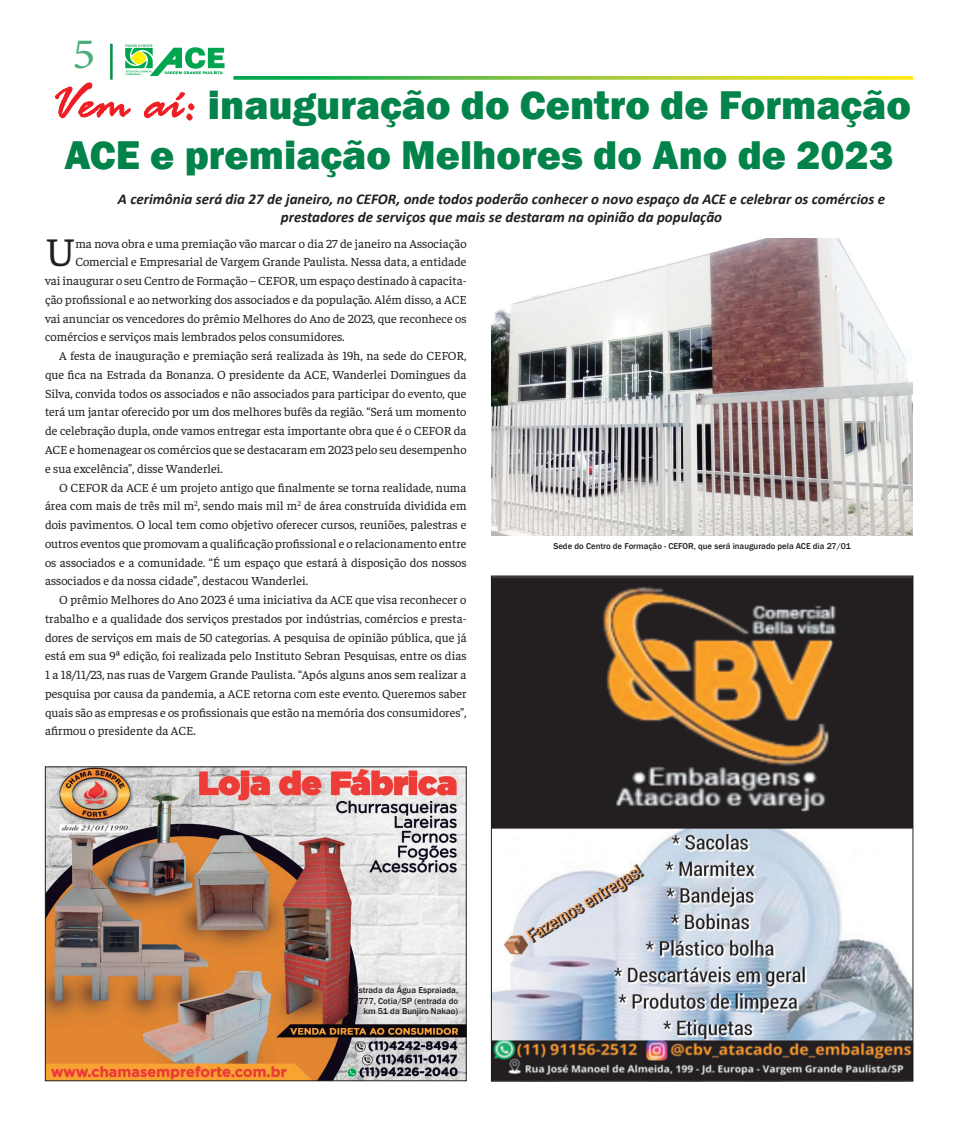
<style>
.page{position:relative;width:958px;height:1124px;background:#fff}
.page>*{position:absolute;margin:0;border:0;box-sizing:border-box;transform-origin:0 0}
.t1{font:43.75px "Minion Pro";color:#4bac77;scale:1.09 1}
.texto_novo{font:41.38px "Faustina";color:#231f20}
.TÍTULO{font:800 41.25px/49.5px "Franklin Gothic";color:#01834a;text-align:center}
.List_Paragraph{font:italic 700 15px/18px "Calibri";color:#231f20;text-align:center}
.texto_novo-2{font:12.5px/18.8px "Faustina";color:#231f20;text-align:justify}
.Legenda{font:500 8.88px/10.6px "Franklin Gothic";color:#231f20;text-align:right}
.Legenda-2{font:500 8.75px "Franklin Gothic";color:#231f20}
.s1{font-family:"Rage";font-weight:400;font-style:italic;font-size:55px;color:#ee1d23}
</style>
<div class="page">
<hr style="left:110px;top:44px;width:3px;height:36px;background:#009046">
<svg style="left:125px;top:44px;width:99px;height:32px"></svg>
<svg style="left:233px;top:76px;width:679px;height:4px"></svg>
<img style="left:493px;top:578px;width:418px;height:501px">
<img style="left:47px;top:768px;width:417px;height:311px">
<div style="left:45px;top:766px;width:421px;height:315px;border:1px solid #231f20"></div>
<img style="left:491px;top:238px;width:421px;height:298px">
<h1 class="t1" style="left:72px;top:25px;width:22px">5</h1>
<p class="TÍTULO" style="left:47px;top:81px;width:865px"><span class="s1">Vem aí:</span> inauguração do Centro de Formação<br>ACE e premiação Melhores do Ano de 2023</p>
<p class="List_Paragraph" style="left:118px;top:190px;width:768px">A cerimônia será dia 27 de janeiro, no CEFOR, onde todos poderão conhecer o novo espaço da ACE e celebrar os comércios e prestadores de serviços que mais se destaram na opinião da população</p>
<p class="texto_novo" style="left:45px;top:224px;width:32px">U</p>
<p class="texto_novo-2" style="left:75px;top:233px;width:393px">ma nova obra e uma premiação vão marcar o dia 27 de janeiro na Associação</p>
<p class="texto_novo-2" style="left:75px;top:252px;width:392px">Comercial e Empresarial de Vargem Grande Paulista. Nessa data, a entidade</p>
<p class="texto_novo-2" style="left:45px;top:271px;width:423px">vai inaugurar o seu Centro de Formação – CEFOR, um espaço destinado à capacita-</p>
<p class="texto_novo-2" style="left:45px;top:289px;width:423px">ção profissional e ao networking dos associados e da população. Além disso, a ACE</p>
<p class="texto_novo-2" style="left:45px;top:308px;width:423px">vai anunciar os vencedores do prêmio Melhores do Ano de 2023, que reconhece os</p>
<p class="texto_novo-2" style="left:45px;top:327px;width:301px">comércios e serviços mais lembrados pelos consumidores.</p>
<p class="texto_novo-2" style="left:45px;top:346px;width:423px;text-indent:14px">A festa de inauguração e premiação será realizada às 19h, na sede do CEFOR, que fica na Estrada da Bonanza. O presidente da ACE, Wanderlei Domingues da Silva, convida todos os associados e não associados para participar do evento, que terá um jantar oferecido por um dos melhores bufês da região. “Será um momento de celebração dupla, onde vamos entregar esta importante obra que é o CEFOR da ACE e homenagear os comércios que se destacaram em 2023 pelo seu desempenho e sua excelência”, disse Wanderlei.</p>
<p class="texto_novo-2" style="left:45px;top:477px;width:423px;text-indent:14px">O CEFOR da ACE é um projeto antigo que finalmente se torna realidade, numa área com mais de três mil m<sup>2</sup>, sendo mais mil m<sup>2</sup> de área construída dividida em dois pavimentos. O local tem como objetivo oferecer cursos, reuniões, palestras e outros eventos que promovam a qualificação profissional e o relacionamento entre os associados e a comunidade. “É um espaço que estará à disposição dos nossos associados e da nossa cidade”, destacou Wanderlei.</p>
<p class="texto_novo-2" style="left:45px;top:589px;width:423px;text-indent:14px">O prêmio Melhores do Ano 2023 é uma iniciativa da ACE que visa reconhecer o trabalho e a qualidade dos serviços prestados por indústrias, comércios e presta&shy;dores de serviços em mais de 50 categorias. A pesquisa de opinião pública, que já está em sua 9ª edição, foi realizada pelo Instituto Sebran Pesquisas, entre os dias 1 a 18/11/23, nas ruas de Vargem Grande Paulista. “Após alguns anos sem realizar a pesquisa por causa da pandemia, a ACE retorna com este evento. Queremos saber quais são as empresas e os profissionais que estão na memória dos consumidores”, afirmou o presidente da ACE.</p>
<p class="Legenda-2" style="left:553px;top:541px;width:299px">Sede do Centro de Formação - CEFOR, que será inaugurado pela ACE dia 27/01</p>
<p class="Legenda" style="left:353px;top:984px;width:106px">Estrada da Água Espraiada,<br>2777, Cotia/SP (entrada do km 51 da Bunjiro Nakao)</p>
</div>
